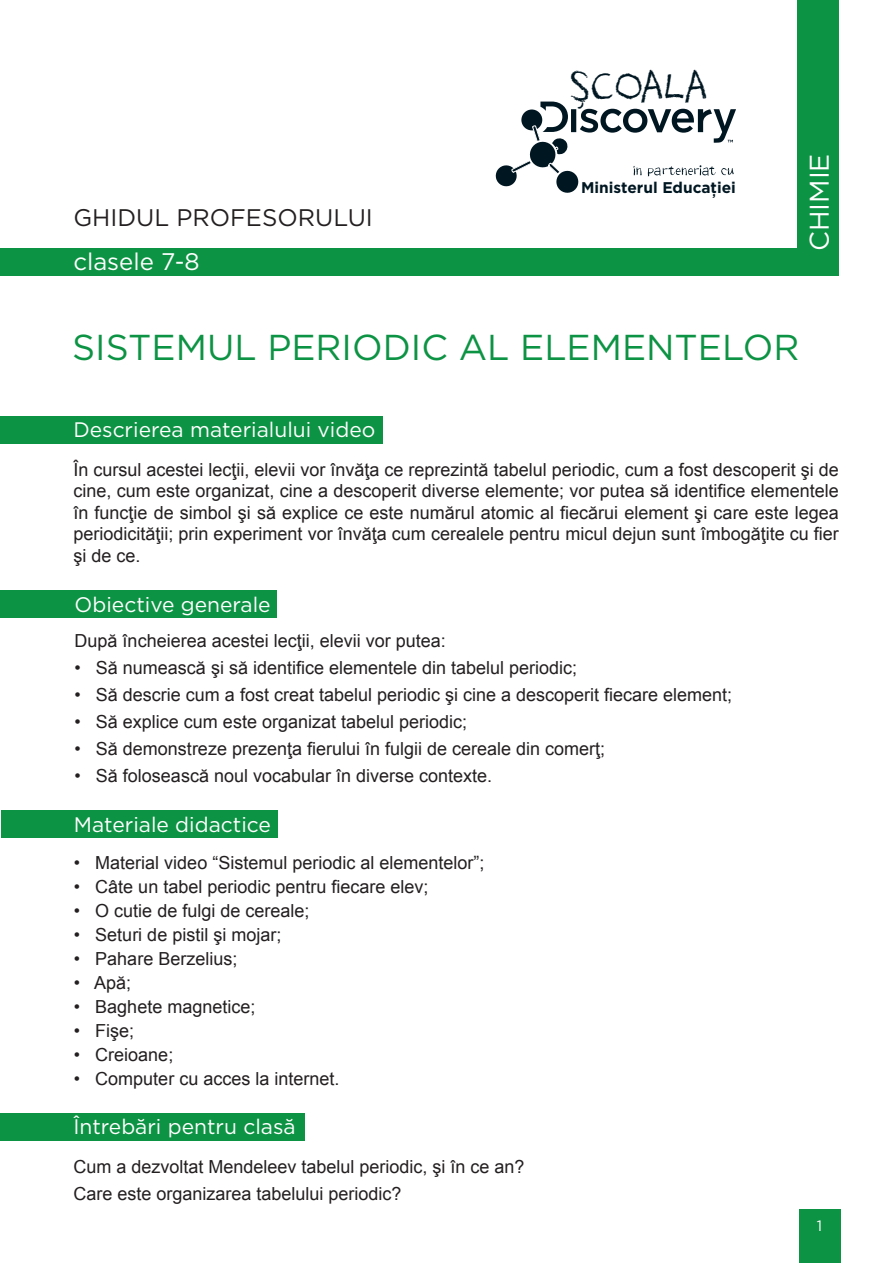
<style>
.page{position:relative;width:893px;height:1263px;background:#fff}
.page>*{position:absolute;margin:0;border:0;box-sizing:border-box;transform-origin:0 0}
.t1{font:40.35px "Drawzing";color:#001722}
.t2{font:36px "Gotham";color:#0d9344}
.t3{font:27px "Gotham";color:#fff}
.t4{font:24px "Gotham";color:#231f20}
.t5{font:24px "Gotham";color:#fff}
.t6{font:21px "Gotham";color:#fff}
.t7{font:18px/21.6px "Arial";color:#231f20;text-align:justify}
.t8{font:700 15.45px "Gotham";color:#001722}
.t9{font:15px "Gotham";color:#fff}
.t10{font:700 11.85px "Gotham";color:#001722}
</style>
<div class="page">
<div style="left:799px;top:1209px;width:41px;height:54px;background:#0d9344"></div>
<div style="left:0;top:590px;width:276px;height:27px;background:#0d9344"></div>
<div style="left:0;top:416px;width:383px;height:27px;background:#0d9344"></div>
<div style="left:0;top:249px;width:839px;height:27px;background:#0d9344"></div>
<div style="left:797px;top:0;width:42px;height:261px;background:#0d9344"></div>
<div style="left:1px;top:810px;width:276px;height:28px;background:#0d9344"></div>
<div style="left:0;top:1113px;width:304px;height:27px;background:#0d9344"></div>
<svg style="left:495px;top:102px;width:241px;height:91px"></svg>
<p class="t4" style="left:73px;top:202px;width:301px">GHIDUL PROFESORULUI</p>
<p class="t5" style="left:73px;top:246px;width:128px">clasele 7-8</p>
<p class="t1" style="left:569px;top:61px;width:139px">SCOALA</p>
<p class="t8" style="left:581px;top:177px;width:156px">Ministerul Educatiei</p>
<p class="t10" style="left:712px;top:184px;width:5px">,</p>
<p class="t3" style="left:802px;top:251px;width:99px;rotate:-90deg">CHIMIE</p>
<p class="t2" style="left:72px;top:324px;width:729px">SISTEMUL PERIODIC AL ELEMENTELOR</p>
<p class="t6" style="left:73px;top:416px;width:304px">Descrierea materialului video</p>
<p class="t7" style="left:73px;top:459px;width:767px">În cursul acestei lecţii, elevii vor învăţa ce reprezintă tabelul periodic, cum a fost descoperit şi de cine, cum este organizat, cine a descoperit diverse elemente; vor putea să identifice elementele în funcţie de simbol şi să explice ce este numărul atomic al fiecărui element şi care este legea periodicităţii; prin experiment vor învăţa cum cerealele pentru micul dejun sunt îmbogăţite cu fier şi de ce.</p>
<p class="t6" style="left:75px;top:591px;width:198px">Obiective generale</p>
<p class="t7" style="left:75px;top:630px;width:373px">După încheierea acestei lecţii, elevii vor putea:</p>
<p class="t7" style="left:75px;top:657px;width:504px">• Să numească şi să identifice elementele din tabelul periodic;</p>
<p class="t7" style="left:75px;top:684px;width:659px">• Să descrie cum a fost creat tabelul periodic şi cine a descoperit fiecare element;</p>
<p class="t7" style="left:75px;top:711px;width:394px">• Să explice cum este organizat tabelul periodic;</p>
<p class="t7" style="left:75px;top:738px;width:532px">• Să demonstreze prezenţa fierului în fulgii de cereale din comerţ;</p>
<p class="t7" style="left:75px;top:765px;width:419px">• Să folosească noul vocabular în diverse contexte.</p>
<p class="t6" style="left:74px;top:811px;width:199px">Materiale didactice</p>
<p class="t7" style="left:74px;top:851px;width:412px">• Material video “Sistemul periodic al elementelor”;</p>
<p class="t7" style="left:74px;top:875px;width:356px">• Câte un tabel periodic pentru fiecare elev;</p>
<p class="t7" style="left:74px;top:899px;width:237px">• O cutie de fulgi de cereale;</p>
<p class="t7" style="left:74px;top:923px;width:209px">• Seturi de pistil şi mojar;</p>
<p class="t7" style="left:74px;top:947px;width:165px">• Pahare Berzelius;</p>
<p class="t7" style="left:74px;top:971px;width:59px">• Apă;</p>
<p class="t7" style="left:74px;top:995px;width:183px">• Baghete magnetice;</p>
<p class="t7" style="left:74px;top:1019px;width:62px">• Fişe;</p>
<p class="t7" style="left:74px;top:1043px;width:101px">• Creioane;</p>
<p class="t7" style="left:74px;top:1067px;width:267px">• Computer cu acces la internet.</p>
<p class="t6" style="left:73px;top:1113px;width:224px">Întrebări pentru clasă</p>
<p class="t7" style="left:73px;top:1156px;width:453px">Cum a dezvoltat Mendeleev tabelul periodic, şi în ce an?</p>
<p class="t7" style="left:73px;top:1183px;width:330px">Care este organizarea tabelului periodic?</p>
<p class="t9" style="left:817px;top:1216px;width:7px">1</p>
</div>
